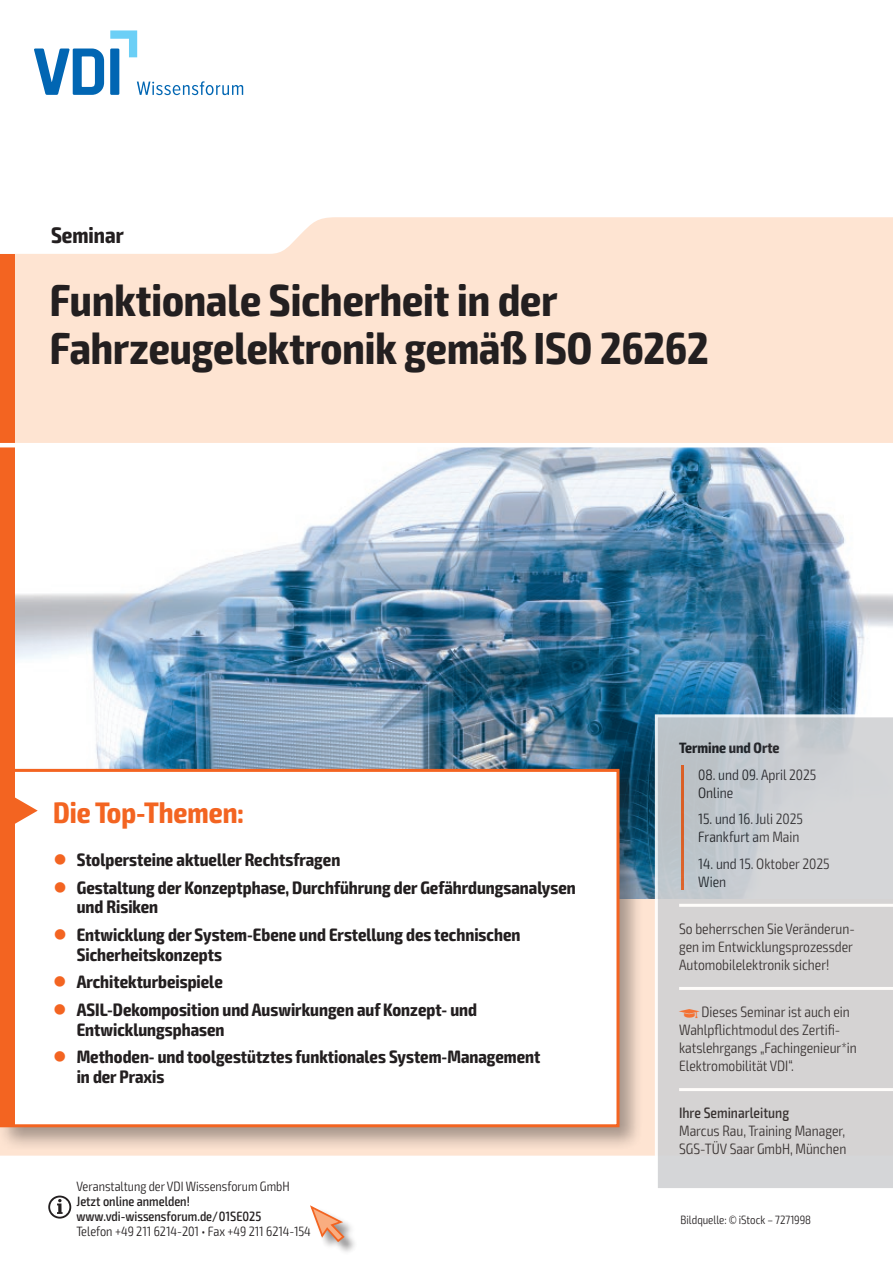
<style>
.page{position:relative;width:893px;height:1263px;background:#fff}
.page>*{position:absolute;margin:0;border:0;box-sizing:border-box;transform-origin:0 0}
.t1{font:700 condensed 45px/48px "Exo 2";color:#231f20}
.t2{font:700 condensed 29.7px "Exo 2";color:#f36421}
.t3{font:700 condensed 22.5px "Exo 2";color:#231f20}
.t4{font:700 condensed 18px/19.5px "Exo 2";color:#231f20}
.t5{font:300 condensed 15px/18px "Exo 2";color:#231f20}
.t6{font:500 condensed 15px "Exo 2";color:#231f20}
.t7{font:700 condensed 15px "Exo 2";color:#231f20}
.t8{font:300 condensed 13.5px "Exo 2";color:#231f20}
.t9{font:500 condensed 13.5px/15px "Exo 2";color:#231f20}
.t10{font:300 condensed 12px "Exo 2";color:#231f20}
.t11{font:6px "VDI Iconset S4 A Regular";color:#f36421}
.s1{color:#f36421}
</style>
<div class="page">
<div style="left:0;top:217px;width:893px;height:938px;background:#fee4d2"></div>
<img style="left:14px;top:447px;width:879px;height:451px">
<div style="left:0;top:765px;width:644px;height:387px;background:#231f20;opacity:.4"></div>
<div style="left:2px;top:770px;width:616px;height:356px;background:#fff"></div>
<div style="left:3px;top:772px;width:11px;height:352px;background:#f36421"></div>
<div style="left:0;top:769px;width:619px;height:358px;border:3px solid #f36421"></div>
<svg style="left:14px;top:796px;width:24px;height:29px"></svg>
<div style="left:0;top:254px;width:14px;height:519px;background:#f36421"></div>
<div style="left:311px;top:1206px;width:47px;height:49px;background:#231f20;opacity:.5"></div>
<svg style="left:310px;top:1205px;width:36px;height:38px"></svg>
<hr style="left:0;top:443px;width:893px;height:4px;background:#fff">
<svg style="left:655px;top:714px;width:238px;height:474px;background:#d3d2d3"></svg>
<svg style="left:48px;top:1195px;width:23px;height:23px"></svg>
<svg style="left:34px;top:30px;width:209px;height:65px"></svg>
<p class="t3" style="left:51px;top:221px;width:74px">Seminar</p>
<h1 class="t1" style="left:50px;top:277px;width:660px">Funktionale Sicherheit in der<br>Fahrzeugelektronik gemäß ISO 26262</h1>
<h2 class="t2" style="left:53px;top:794px;width:192px">Die Top-Themen:</h2>
<p class="t4" style="left:53px;top:850px;width:288px"><span class="s1">●</span> Stolpersteine aktueller Rechtsfragen</p>
<p class="t4" style="left:77px;top:878px;width:500px;text-indent:-23px"><span class="s1">●</span> Gestaltung der Konzeptphase, Durchführung der Gefährdungsanalysen und Risiken</p>
<p class="t4" style="left:77px;top:925px;width:445px;text-indent:-23px"><span class="s1">●</span> Entwicklung der System-Ebene und Erstellung des technischen<br>Sicherheitskonzepts</p>
<p class="t4" style="left:53px;top:973px;width:171px"><span class="s1">●</span> Architekturbeispiele</p>
<p class="t4" style="left:77px;top:1000px;width:402px;text-indent:-23px"><span class="s1">●</span> ASIL-Dekomposition und Auswirkungen auf Konzept- und<br>Entwicklungsphasen</p>
<p class="t4" style="left:77px;top:1048px;width:465px;text-indent:-23px"><span class="s1">●</span> Methoden- und toolgestütztes funktionales System-Management in der Praxis</p>
<p class="t8" style="left:77px;top:1178px;width:215px">Veranstaltung der VDI Wissensforum GmbH</p>
<p class="t9" style="left:77px;top:1194px;width:186px">Jetzt online anmelden! www.vdi-wissensforum.de/01SE025</p>
<p class="t8" style="left:77px;top:1223px;width:236px">Telefon +49 211 6214-201 • Fax +49 211 6214-154</p>
<p class="t7" style="left:679px;top:739px;width:102px">Termine und Orte</p>
<p class="t5" style="left:698px;top:766px;width:120px">08. und 09. April 2025<br>Online</p>
<p class="t5" style="left:698px;top:810px;width:106px">15. und 16. Juli 2025<br>Frankfurt am Main</p>
<p class="t5" style="left:698px;top:855px;width:133px">14. und 15. Oktober 2025<br>Wien</p>
<p class="t5" style="left:679px;top:920px;width:177px">So beherrschen Sie Veränderun&shy;gen im Entwicklungsprozessder<br>Automobilelektronik sicher!</p>
<p class="t11" style="left:679px;top:1008px;width:22px">z</p>
<p class="t5" style="left:679px;top:1003px;width:179px;text-indent:22px">Dieses Seminar ist auch ein<br>Wahlpflichtmodul des Zertifi&shy;katslehrgangs „Fachingenieur*in<br>Elektromobilität VDI“.</p>
<p class="t6" style="left:679px;top:1104px;width:112px">Ihre Seminarleitung</p>
<p class="t5" style="left:679px;top:1122px;width:169px">Marcus Rau, Training Manager,<br>SGS-TÜV Saar GmbH, München</p>
<p class="t10" style="left:681px;top:1212px;width:132px">Bildquelle: © iStock – 7271998</p>
</div>
